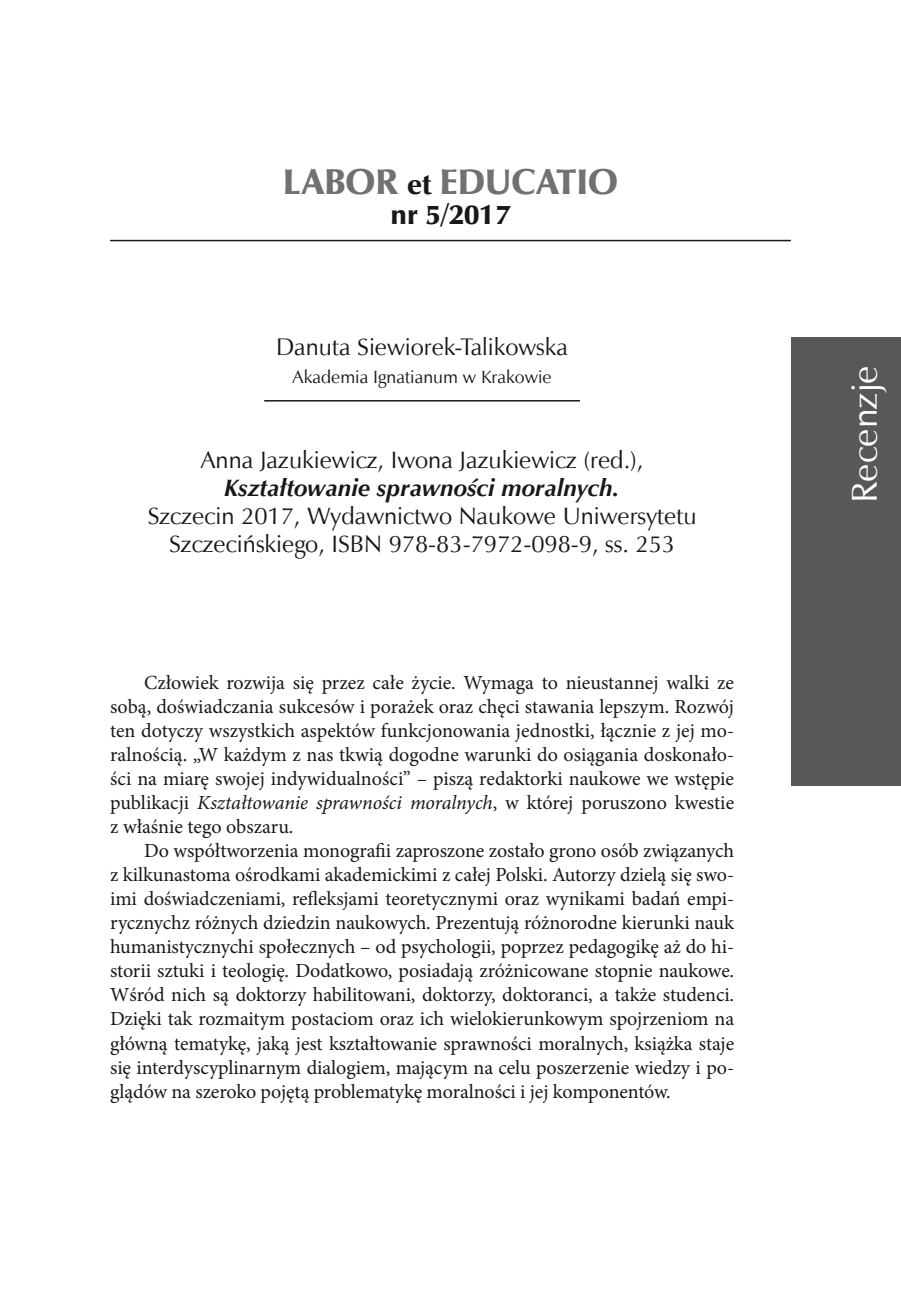
<style>
.page{position:relative;width:901px;height:1298px;background:#fff}
.page>*{position:absolute;margin:0;border:0;box-sizing:border-box;transform-origin:0 0}
.t1{font:36px "Zapf Humnst Ult EU";color:#707173}
.t2{font:36px "Zapf Humnst EU";color:#fff}
.t3{font:28px "Zapf Humnst Ult EU";color:#1a171c}
.t4{font:24px/28px "Zapf Humnst EU";color:#1a171c;text-align:center}
.t5{font:italic 700 24px "Zapf Humnst EU";color:#1a171c}
.t6{font:20px/24px "Minion Pro";letter-spacing:-.005em;color:#1a171c;text-align:justify}
.t7{font:18px "Zapf Humnst EU";color:#1a171c}
.s1{font-size:28px;color:#1a171c}
.s2{font-style:italic}
</style>
<div class="page">
<hr style="left:110px;top:240px;width:680px;height:1px;background:#1a171c">
<div style="left:790px;top:337px;width:110px;height:448px;background:#58585a"></div>
<hr style="left:264px;top:400px;width:316px;height:1px;background:#1a171c">
<h1 class="t1" style="left:283px;top:159px;width:336px">LABOR <span class="s1">et</span> EDUCATIO</h1>
<h2 class="t3" style="left:390px;top:197px;width:121px">nr 5/2017</h2>
<p class="t4" style="left:276px;top:333px;width:293px">Danuta Siewiorek-Talikowska</p>
<p class="t7" style="left:292px;top:365px;width:260px">Akademia Ignatianum w Krakowie</p>
<p class="t4" style="left:201px;top:445px;width:444px">Anna Jazukiewicz, Iwona Jazukiewicz (red.),</p>
<p class="t5" style="left:225px;top:473px;width:396px">Kształtowanie sprawności moralnych.</p>
<p class="t4" style="left:148px;top:501px;width:550px">Szczecin 2017, Wydawnictwo Naukowe Uniwersytetu<br>Szczecińskiego, ISBN 978-83-7972-098-9, ss. 253</p>
<p class="t6" style="left:110px;top:671px;width:625px;text-indent:34px">Człowiek rozwija się przez całe życie. Wymaga to nieustannej walki ze sobą, doświadczania sukcesów i porażek oraz chęci stawania lepszym. Rozwój ten dotyczy wszystkich aspektów funkcjonowania jednostki, łącznie z jej mo&shy;ralnością. „W każdym z nas tkwią dogodne warunki do osiągania doskonało&shy;ści na miarę swojej indywidualności” – piszą redaktorki naukowe we wstępie publikacji <span class="s2">Kształtowanie sprawności moralnych</span>, w której poruszono kwestie z właśnie tego obszaru.</p>
<p class="t6" style="left:110px;top:839px;width:625px;text-indent:34px">Do współtworzenia monografii zaproszone zostało grono osób związanych z kilkunastoma ośrodkami akademickimi z całej Polski. Autorzy dzielą się swo&shy;imi doświadczeniami, refleksjami teoretycznymi oraz wynikami badań empi&shy;rycznychz różnych dziedzin naukowych. Prezentują różnorodne kierunki nauk humanistycznychi społecznych – od psychologii, poprzez pedagogikę aż do hi&shy;storii sztuki i teologię. Dodatkowo, posiadają zróżnicowane stopnie naukowe.<br>Wśród nich są doktorzy habilitowani, doktorzy, doktoranci, a także studenci.<br>Dzięki tak rozmaitym postaciom oraz ich wielokierunkowym spojrzeniom na główną tematykę, jaką jest kształtowanie sprawności moralnych, książka staje się interdyscyplinarnym dialogiem, mającym na celu poszerzenie wiedzy i po&shy;glądów na szeroko pojętą problematykę moralności i jej komponentów.</p>
<h1 class="t2" style="left:841px;top:503px;width:139px;rotate:-90deg">Recenzje</h1>
</div>
